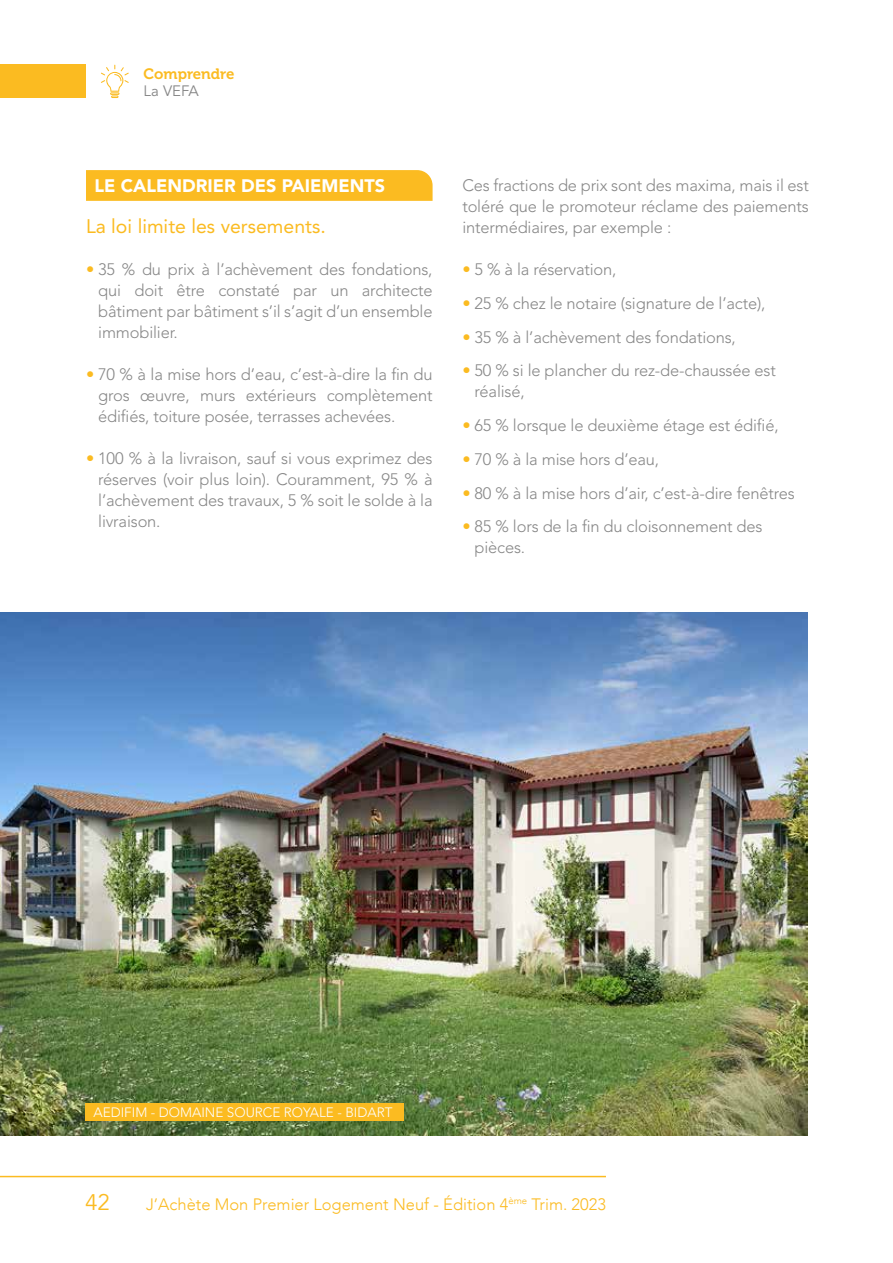
<style>
.page{position:relative;width:893px;height:1263px;background:#fff}
.page>*{position:absolute;margin:0;border:0;box-sizing:border-box;transform-origin:0 0}
.t1{font:22.5px "Avenir";color:#fbbb21}
.t2{font:19.5px "Avenir LT Std";color:#fbbb21}
.t3{font:900 18px "Avenir LT Std";color:#fff}
.t4{font:300 16.5px/21px "Avenir LT Std";letter-spacing:-.01em;color:#878787;text-align:justify}
.t5{font:300 16.5px "Avenir";color:#fbbb21}
.t6{font:15px "Museo 700";color:#fbbb21}
.t7{font:15px "Avenir LT Std";color:#878787}
.t8{font:300 13.5px "Avenir LT Std";color:#fff}
.s1{color:#fbbb21}
</style>
<div class="page">
<div style="left:0;top:65px;width:86px;height:33px;background:#fbbb21"></div>
<hr style="left:0;top:1176px;width:606px;height:1px;background:#fbbb21">
<svg style="left:101px;top:65px;width:28px;height:33px"></svg>
<svg style="left:86px;top:170px;width:347px;height:31px;background:#fbbb23"></svg>
<img style="left:0;top:612px;width:808px;height:523px">
<div style="left:85px;top:1103px;width:319px;height:17px;background:#fbbb21"></div>
<p class="t6" style="left:144px;top:66px;width:92px">Comprendre</p>
<p class="t7" style="left:144px;top:82px;width:57px">La VEFA</p>
<p class="t3" style="left:95px;top:175px;width:292px">LE CALENDRIER DES PAIEMENTS</p>
<p class="t2" style="left:86px;top:215px;width:241px">La loi limite les versements.</p>
<p class="t4" style="left:98px;top:259px;width:336px;text-indent:-12px"><span class="s1">•</span> 35 % du prix à l’achèvement des fondations, qui doit être constaté par un architecte bâtiment par bâtiment s’il s’agit d’un ensemble immobilier.</p>
<p class="t4" style="left:98px;top:364px;width:336px;text-indent:-12px"><span class="s1">•</span> 70 % à la mise hors d’eau, c’est-à-dire la fin du gros œuvre, murs extérieurs complètement édifiés, toiture posée, terrasses achevées.</p>
<p class="t4" style="left:98px;top:448px;width:336px;text-indent:-12px"><span class="s1">•</span> 100 % à la livraison, sauf si vous exprimez des réserves (voir plus loin). Couramment, 95 % à l’achèvement des travaux, 5 % soit le solde à la livraison.</p>
<p class="t4" style="left:462px;top:175px;width:348px">Ces fractions de prix sont des maxima, mais il est toléré que le promoteur réclame des paiements intermédiaires, par exemple :</p>
<p class="t4" style="left:462px;top:259px;width:156px"><span class="s1">•</span> 5 % à la réservation,</p>
<p class="t4" style="left:462px;top:293px;width:305px"><span class="s1">•</span> 25 % chez le notaire (signature de l’acte),</p>
<p class="t4" style="left:462px;top:326px;width:275px"><span class="s1">•</span> 35 % à l’achèvement des fondations,</p>
<p class="t4" style="left:475px;top:360px;width:303px;text-indent:-12px"><span class="s1">•</span> 50 % si le plancher du rez-de-chaussée est réalisé,</p>
<p class="t4" style="left:462px;top:415px;width:318px"><span class="s1">•</span> 65 % lorsque le deuxième étage est édifié,</p>
<p class="t4" style="left:462px;top:449px;width:198px"><span class="s1">•</span> 70 % à la mise hors d’eau,</p>
<p class="t4" style="left:462px;top:483px;width:334px"><span class="s1">•</span> 80 % à la mise hors d’air, c’est-à-dire fenêtres</p>
<p class="t4" style="left:475px;top:516px;width:289px;text-indent:-12px"><span class="s1">•</span> 85 % lors de la fin du cloisonnement des pièces.</p>
<p class="t8" style="left:94px;top:1104px;width:300px">AEDIFIM - DOMAINE SOURCE ROYALE - BIDART</p>
<h1 class="t1" style="left:85px;top:1189px;width:27px">42</h1>
<p class="t5" style="left:146px;top:1194px;width:461px">J’Achète Mon Premier Logement Neuf - Édition 4<sup>ème</sup> Trim. 2023</p>
</div>
